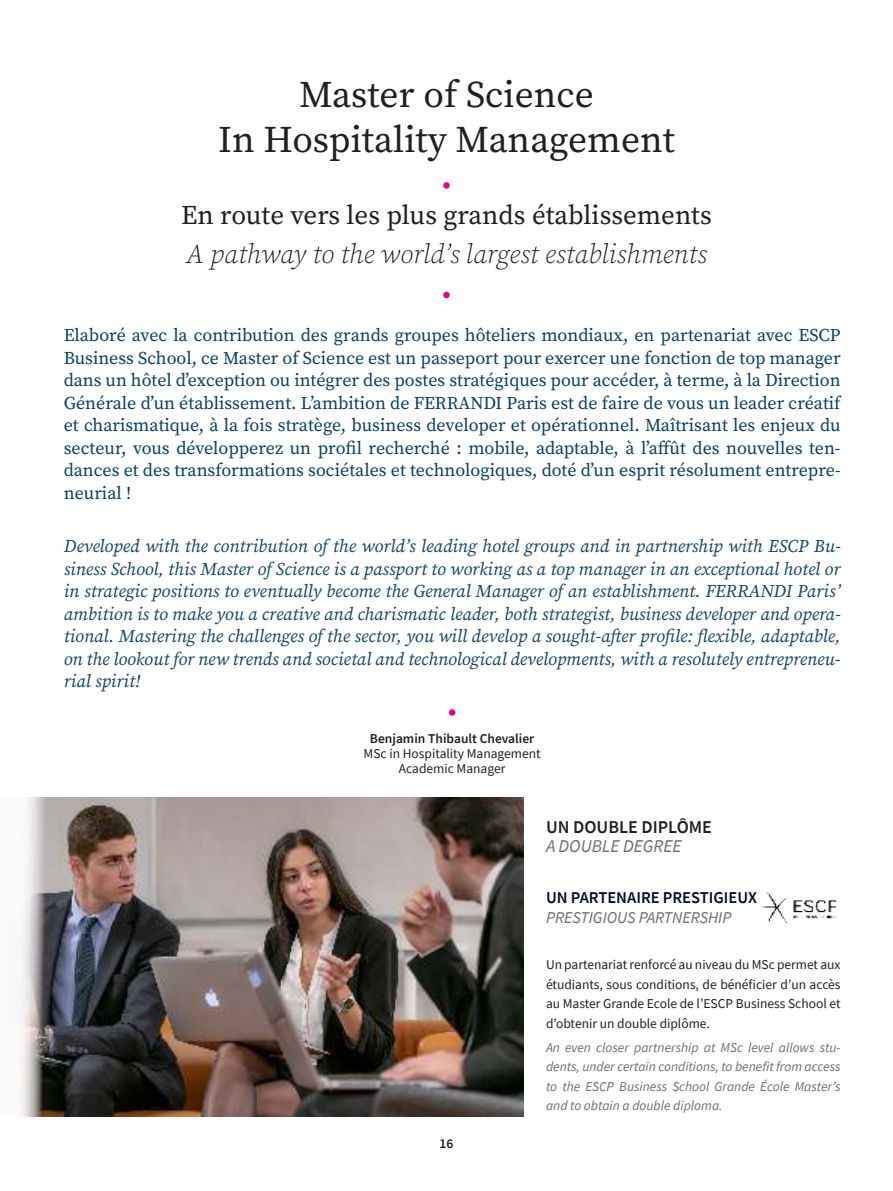
<style>
.page{position:relative;width:893px;height:1191px;background:#fff}
.page>*{position:absolute;margin:0;border:0;box-sizing:border-box;transform-origin:0 0}
.t1{font:37.5px/45px "Source Serif Variable";color:#221f1f;text-align:center}
.t2{font:italic 27px "Source Serif Variable";color:#221f1f}
.t3{font:27px "Source Serif Variable";color:#221f1f}
.t4{font:18px/22.5px "Source Serif Variable";color:#093f66;text-align:justify}
.t5{font:italic 18px/22.5px "Source Serif Variable";color:#184768;text-align:justify}
.t6{font:600 18px "Source Sans Pro";color:#221f1f}
.t7{font:italic 18px "Source Sans Pro";color:#6c6e70}
.t8{font:600 16.5px "Source Sans Pro";color:#000a30}
.t9{font:italic 16.5px "Source Sans Pro";color:#6c6e70}
.t10{font:13.5px/19.5px "Source Sans Pro";color:#221f1f;text-align:center}
.t11{font:italic 13.5px/19.5px "Source Sans Pro";color:#6c6e70;text-align:justify}
.t12{font:600 13.5px "Source Sans Pro";color:#221f1f}
</style>
<div class="page">
<img style="left:21px;top:797px;width:503px;height:319px">
<svg style="left:443px;top:182px;width:7px;height:7px"></svg>
<div style="left:443px;top:292px;width:7px;height:6px;background:#ec008b;border-radius:50%"></div>
<svg style="left:449px;top:709px;width:6px;height:6px"></svg>
<img style="left:762px;top:892px;width:74px;height:33px">
<h1 class="t1" style="left:218px;top:73px;width:458px">Master of Science<br>In Hospitality Management</h1>
<h2 class="t3" style="left:181px;top:200px;width:532px">En route vers les plus grands établissements</h2>
<h2 class="t2" style="left:186px;top:240px;width:522px">A pathway to the world’s largest establishments</h2>
<p class="t4" style="left:64px;top:324px;width:778px">Elaboré avec la contribution des grands groupes hôteliers mondiaux, en partenariat avec ESCP Business School, ce Master of Science est un passeport pour exercer une fonction de top manager dans un hôtel d’exception ou intégrer des postes stratégiques pour accéder, à terme, à la Direction Générale d’un établissement. L’ambition de FERRANDI Paris est de faire de vous un leader créatif et charismatique, à la fois stratège, business developer et opérationnel. Maîtrisant les enjeux du secteur, vous développerez un profil recherché : mobile, adaptable, à l’affût des nouvelles ten&shy;dances et des transformations sociétales et technologiques, doté d’un esprit résolument entrepre&shy;neurial !</p>
<p class="t5" style="left:64px;top:536px;width:778px">Developed with the contribution of the world’s leading hotel groups and in partnership with ESCP Bu&shy;siness School, this Master of Science is a passport to working as a top manager in an exceptional hotel or in strategic positions to eventually become the General Manager of an establishment. FERRANDI Paris’ ambition is to make you a creative and charismatic leader, both strategist, business developer and opera&shy;tional. Mastering the challenges of the sector, you will develop a sought-after profile: flexible, adaptable, on the lookout for new trends and societal and technological developments, with a resolutely entrepreneu&shy;rial spirit!</p>
<p class="t12" style="left:370px;top:731px;width:166px">Benjamin Thibault Chevalier</p>
<p class="t10" style="left:364px;top:746px;width:179px;line-height:15px">MSc in Hospitality Management<br>Academic Manager</p>
<p class="t12" style="left:440px;top:1136px;width:15px">16</p>
<p class="t6" style="left:546px;top:817px;width:167px">UN DOUBLE DIPLÔME</p>
<p class="t7" style="left:546px;top:836px;width:137px">A DOUBLE DEGREE</p>
<p class="t8" style="left:546px;top:888px;width:212px">UN PARTENAIRE PRESTIGIEUX</p>
<p class="t9" style="left:546px;top:908px;width:187px">PRESTIGIOUS PARTNERSHIP</p>
<p class="t10" style="left:546px;top:955px;width:296px;text-align:justify">Un partenariat renforcé au niveau du MSc permet aux étudiants, sous conditions, de bénéficier d’un accès au Master Grande Ecole de l’ESCP Business School et d’obtenir un double diplôme.</p>
<p class="t11" style="left:546px;top:1037px;width:296px">An even closer partnership at MSc level allows stu&shy;dents, under certain conditions, to benefit from access to the ESCP Business School Grande École Master’s and to obtain a double diploma.</p>
</div>
